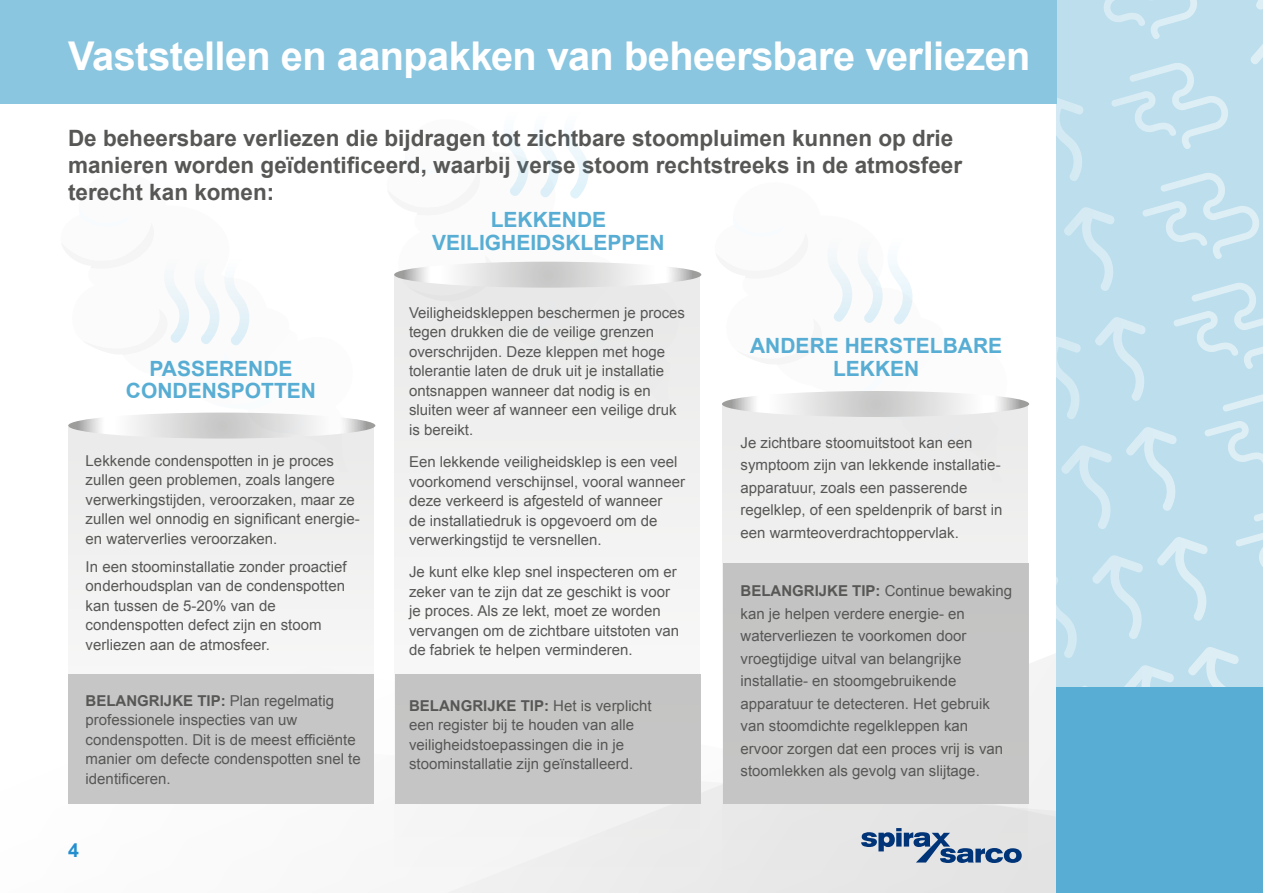
<style>
.page{position:relative;width:1263px;height:893px;background:#fff}
.page>*{position:absolute;margin:0;border:0;box-sizing:border-box;transform-origin:0 0}
.t1{font:700 39.75px "Arial";letter-spacing:-.015em;color:#fff}
.t2{font:700 22.5px/27px "Arial";color:#575756}
.t3{font:700 21px/22.5px "Arial";color:#57add3;text-align:center}
.t4{font:700 19.5px "Arial";color:#248fcf}
.t5{font:15px/19.5px "Arial";color:#575756}
.s1{font-weight:700}
</style>
<div class="page">
<svg style="left:447px;top:596px;width:609px;height:297px;fill:#f0f0f0"></svg>
<div style="left:68px;top:427px;width:306px;height:394px;background:#f1f1f1"></div>
<div style="left:68px;top:674px;width:306px;height:130px;background:#c6c6c6"></div>
<svg style="left:394px;top:380px;width:306px;height:505px;fill:#f0f0f0"></svg>
<svg style="left:722px;top:443px;width:306px;height:441px;background:#d5d5d4"></svg>
<div style="left:1056px;top:686px;width:207px;height:207px;background:#57add3"></div>
<div style="left:1056px;top:0;width:207px;height:686px;background:#bcdeed"></div>
<svg style="left:1104px;top:0;width:93px;height:39px"></svg>
<svg style="left:1256px;top:0;width:7px;height:10px"></svg>
<svg style="left:1056px;top:97px;width:27px;height:84px"></svg>
<svg style="left:1111px;top:63px;width:117px;height:86px"></svg>
<svg style="left:1250px;top:44px;width:13px;height:20px"></svg>
<svg style="left:1064px;top:207px;width:51px;height:84px"></svg>
<svg style="left:1142px;top:173px;width:117px;height:86px"></svg>
<svg style="left:1056px;top:337px;width:25px;height:82px"></svg>
<svg style="left:1095px;top:317px;width:51px;height:84px"></svg>
<svg style="left:1173px;top:283px;width:90px;height:86px"></svg>
<svg style="left:1061px;top:445px;width:51px;height:84px"></svg>
<svg style="left:1126px;top:427px;width:51px;height:84px"></svg>
<svg style="left:1205px;top:394px;width:58px;height:69px"></svg>
<svg style="left:1056px;top:577px;width:21px;height:81px"></svg>
<svg style="left:1092px;top:555px;width:51px;height:84px"></svg>
<svg style="left:1157px;top:537px;width:51px;height:84px"></svg>
<svg style="left:1236px;top:513px;width:27px;height:54px"></svg>
<svg style="left:1074px;top:686px;width:36px;height:1px"></svg>
<svg style="left:1125px;top:665px;width:49px;height:21px"></svg>
<svg style="left:1188px;top:647px;width:51px;height:39px"></svg>
<div style="left:0;top:0;width:1056px;height:103px;background:#8ac6e0"></div>
<svg style="left:861px;top:828px;width:161px;height:35px;background:#9bacc1"></svg>
<svg style="left:68px;top:245px;width:307px;height:194px"></svg>
<svg style="left:500px;top:103px;width:92px;height:96px"></svg>
<svg style="left:394px;top:261px;width:307px;height:119px;background:#e8e9e8"></svg>
<svg style="left:719px;top:245px;width:310px;height:198px"></svg>
<h1 class="t1" style="left:68px;top:29px;width:964px">Vaststellen en aanpakken van beheersbare verliezen</h1>
<h2 class="t2" style="left:68px;top:125px;width:896px">De beheersbare verliezen die bijdragen tot zichtbare stoompluimen kunnen op drie manieren worden geïdentificeerd, waarbij verse stoom rechtstreeks in de atmosfeer terecht kan komen:</h2>
<h3 class="t3" style="left:126px;top:358px;width:192px">PASSERENDE<br>CONDENSPOTTEN</h3>
<p class="t5" style="left:86px;top:451px;width:276px">Lekkende condenspotten in je proces zullen geen problemen, zoals langere verwerkingstijden, veroorzaken, maar ze zullen wel onnodig en significant energie&shy;en waterverlies veroorzaken.</p>
<p class="t5" style="left:86px;top:557px;width:262px">In een stoominstallatie zonder proactief onderhoudsplan van de condenspotten kan tussen de 5-20% van de condenspotten defect zijn en stoom verliezen aan de atmosfeer.</p>
<p class="t5" style="left:86px;top:691px;width:277px"><span class="s1">BELANGRIJKE TIP:</span> Plan regelmatig professionele inspecties van uw condenspotten. Dit is de meest efficiënte manier om defecte condenspotten snel te identificeren.</p>
<h3 class="t4" style="left:68px;top:837px;width:12px">4</h3>
<h3 class="t3" style="left:432px;top:209px;width:234px">LEKKENDE<br>VEILIGHEIDSKLEPPEN</h3>
<p class="t5" style="left:409px;top:303px;width:277px">Veiligheidskleppen beschermen je proces tegen drukken die de veilige grenzen overschrijden. Deze kleppen met hoge tolerantie laten de druk uit je installatie ontsnappen wanneer dat nodig is en sluiten weer af wanneer een veilige druk is bereikt.</p>
<p class="t5" style="left:409px;top:452px;width:277px">Een lekkende veiligheidsklep is een veel voorkomend verschijnsel, vooral wanneer deze verkeerd is afgesteld of wanneer<br>de installatiedruk is opgevoerd om de verwerkingstijd te versnellen.</p>
<p class="t5" style="left:409px;top:562px;width:272px">Je kunt elke klep snel inspecteren om er zeker van te zijn dat ze geschikt is voor je proces. Als ze lekt, moet ze worden vervangen om de zichtbare uitstoten van de fabriek te helpen verminderen.</p>
<p class="t5" style="left:409px;top:696px;width:244px"><span class="s1">BELANGRIJKE TIP:</span> Het is verplicht een register bij te houden van alle veiligheidstoepassingen die in je stoominstallatie zijn geïnstalleerd.</p>
<h3 class="t3" style="left:750px;top:335px;width:253px">ANDERE HERSTELBARE<br>LEKKEN</h3>
<p class="t5" style="left:740px;top:431px;width:263px;line-height:22.5px">Je zichtbare stoomuitstoot kan een symptoom zijn van lekkende installatie&shy;apparatuur, zoals een passerende regelklep, of een speldenprik of barst in een warmteoverdrachtoppervlak.</p>
<p class="t5" style="left:740px;top:580px;width:273px;line-height:22.5px"><span class="s1">BELANGRIJKE TIP:</span> Continue bewaking kan je helpen verdere energie- en waterverliezen te voorkomen door vroegtijdige uitval van belangrijke installatie- en stoomgebruikende apparatuur te detecteren. Het gebruik van stoomdichte regelkleppen kan ervoor zorgen dat een proces vrij is van stoomlekken als gevolg van slijtage.</p>
</div>
